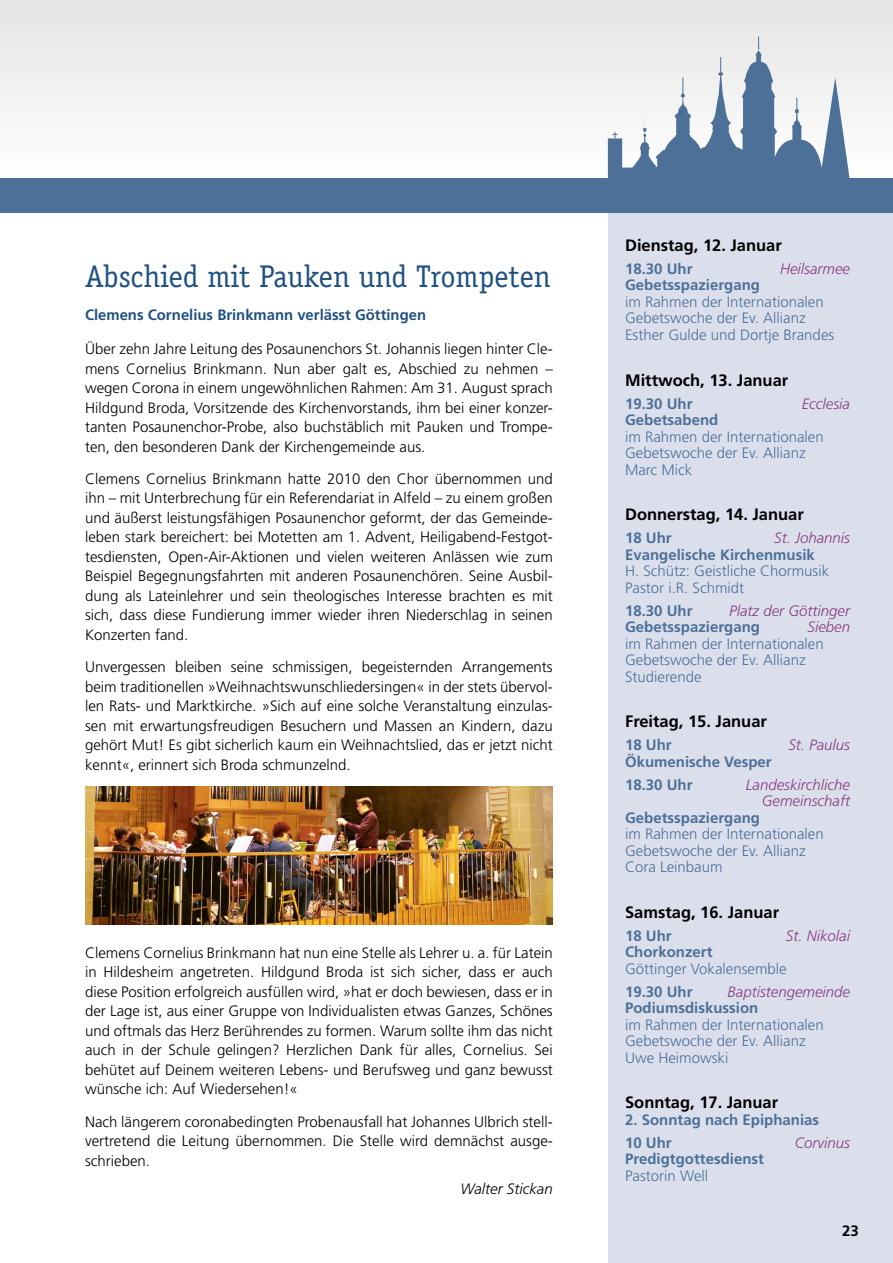
<style>
.page{position:relative;width:893px;height:1263px;background:#fff}
.page>*{position:absolute;margin:0;border:0;box-sizing:border-box;transform-origin:0 0}
.Subhead_1{font:31.5px "Officina Serif";letter-spacing:-.005em;color:#205182}
.Thema_light{font:700 16.5px "Frutiger";color:#000}
.Fließ{font:300 15px/19.5px "Frutiger";color:#000;text-align:justify}
.Thema_light-2{font:300 15px/16.5px "Frutiger";color:#4c7098}
.Thema_light-3{font:700 15px/16.5px "Frutiger";color:#4c7098}
.Thema_light-4{font:italic 300 15px/16.5px "Frutiger";color:#893b7f}
.Fließ_Bold{font:700 15px "Frutiger";color:#205182}
.Fließ-2{font:italic 300 15px "Frutiger";color:#000}
.t1{font:700 15px "Frutiger";color:#000}
.s1{font-weight:700}
.s2{font-style:italic;color:#893b7f}
.s3{font-weight:700;font-style:normal;color:#4c7098}
.s4{font-weight:300}
</style>
<div class="page">
<div style="left:608px;top:163px;width:285px;height:1100px;background:#dbdfec"></div>
<div style="left:0;top:0;width:893px;height:179px;background:linear-gradient(to bottom,#e4e4e4,#fff)"></div>
<div style="left:0;top:179px;width:893px;height:34px;background:#4c7098"></div>
<svg style="left:596px;top:21px;width:278px;height:158px"></svg>
<svg style="left:608px;top:37px;width:242px;height:142px"></svg>
<img style="left:85px;top:787px;width:468px;height:138px">
<p class="Subhead_1" style="left:85px;top:258px;width:467px">Abschied mit Pauken und Trompeten</p>
<p class="Fließ_Bold" style="left:85px;top:305px;width:343px">Clemens Cornelius Brinkmann verlässt Göttingen</p>
<p class="Fließ" style="left:85px;top:339px;width:469px">Über zehn Jahre Leitung des Posaunenchors St. Johannis liegen hinter Cle&shy;mens Cornelius Brinkmann. Nun aber galt es, Abschied zu nehmen – wegen Corona in einem ungewöhnlichen Rahmen: Am 31. August sprach Hildgund Broda, Vorsitzende des Kirchenvorstands, ihm bei einer konzer&shy;tanten Posaunenchor-Probe, also buchstäblich mit Pauken und Trompe&shy;ten, den besonderen Dank der Kirchengemeinde aus.</p>
<p class="Fließ" style="left:85px;top:469px;width:469px">Clemens Cornelius Brinkmann hatte 2010 den Chor übernommen und ihn – mit Unterbrechung für ein Referendariat in Alfeld – zu einem großen und äußerst leistungsfähigen Posaunenchor geformt, der das Gemeinde&shy;leben stark bereichert: bei Motetten am 1. Advent, Heiligabend-Festgot&shy;tesdiensten, Open-Air-Aktionen und vielen weiteren Anlässen wie zum Beispiel Begegnungsfahrten mit anderen Posaunenchören. Seine Ausbil&shy;dung als Lateinlehrer und sein theologisches Interesse brachten es mit sich, dass diese Fundierung immer wieder ihren Niederschlag in seinen Konzerten fand.</p>
<p class="Fließ" style="left:85px;top:657px;width:469px">Unvergessen bleiben seine schmissigen, begeisternden Arrangements beim traditionellen »Weihnachtswunschliedersingen« in der stets übervol&shy;len Rats- und Marktkirche. »Sich auf eine solche Veranstaltung einzulas&shy;sen mit erwartungsfreudigen Besuchern und Massen an Kindern, dazu gehört Mut! Es gibt sicherlich kaum ein Weihnachtslied, das er jetzt nicht kennt«, erinnert sich Broda schmunzelnd.</p>
<p class="Fließ" style="left:85px;top:943px;width:469px">Clemens Cornelius Brinkmann hat nun eine Stelle als Lehrer u. a. für Latein in Hildesheim angetreten. Hildgund Broda ist sich sicher, dass er auch diese Position erfolgreich ausfüllen wird, »hat er doch bewiesen, dass er in der Lage ist, aus einer Gruppe von Individualisten etwas Ganzes, Schönes und oftmals das Herz Berührendes zu formen. Warum sollte ihm das nicht auch in der Schule gelingen? Herzlichen Dank für alles, Cornelius. Sei behütet auf Deinem weiteren Lebens- und Berufsweg und ganz bewusst wünsche ich: Auf Wiedersehen!«</p>
<p class="Fließ" style="left:85px;top:1112px;width:469px">Nach längerem coronabedingten Probenausfall hat Johannes Ulbrich stell&shy;vertretend die Leitung übernommen. Die Stelle wird demnächst ausge&shy;schrieben.</p>
<p class="Fließ-2" style="left:461px;top:1180px;width:94px">Walter Stickan</p>
<p class="Thema_light" style="left:625px;top:236px;width:158px">Dienstag, 12. Januar</p>
<p class="Thema_light-3" style="left:625px;top:260px;width:69px">18.30 Uhr</p>
<p class="Thema_light-4" style="left:780px;top:260px;width:71px">Heilsarmee</p>
<p class="Thema_light-2" style="left:625px;top:277px;width:211px"><span class="s1">Gebetsspaziergang<br></span>im Rahmen der Internationalen<br>Gebetswoche der Ev. Allianz<br>Esther Gulde und Dortje Brandes</p>
<p class="Thema_light" style="left:625px;top:370px;width:165px">Mittwoch, 13. Januar</p>
<p class="Thema_light-3" style="left:625px;top:395px;width:69px">19.30 Uhr</p>
<p class="Thema_light-4" style="left:802px;top:395px;width:50px">Ecclesia</p>
<p class="Thema_light-2" style="left:625px;top:411px;width:200px"><span class="s1">Gebetsabend<br></span>im Rahmen der Internationalen<br>Gebetswoche der Ev. Allianz<br>Marc Mick</p>
<p class="Thema_light" style="left:625px;top:505px;width:180px">Donnerstag, 14. Januar</p>
<p class="Thema_light-3" style="left:625px;top:529px;width:48px">18 Uhr</p>
<p class="Thema_light-2" style="left:625px;top:530px;width:227px;text-indent:149px"><span class="s2">St. Johannis<br></span><span class="s1">Evangelische Kirchenmusik<br></span>H. Schütz: Geistliche Chormusik<br>Pastor i. R. Schmidt</p>
<p class="Thema_light-3" style="left:625px;top:602px;width:69px">18.30 Uhr</p>
<p class="Thema_light-4" style="left:625px;top:602px;width:227px;text-indent:104px">Platz der Göttinger<br><span class="s3">Gebetsspaziergang</span></p>
<p class="Thema_light-2" style="left:625px;top:619px;width:227px;text-indent:182px"><span class="s2">Sieben </span>im Rahmen der Internationalen<br>Gebetswoche der Ev. Allianz<br>Studierende</p>
<p class="Thema_light" style="left:625px;top:712px;width:143px">Freitag, 15. Januar</p>
<p class="Thema_light-3" style="left:625px;top:737px;width:48px">18 Uhr</p>
<p class="Thema_light-4" style="left:788px;top:737px;width:63px">St. Paulus</p>
<p class="Thema_light-3" style="left:625px;top:753px;width:148px">Ökumenische Vesper</p>
<p class="Thema_light-3" style="left:625px;top:776px;width:69px">18.30 Uhr</p>
<p class="Thema_light-4" style="left:746px;top:776px;width:106px">Landeskirchliche</p>
<p class="Thema_light-4" style="left:762px;top:792px;width:90px">Gemeinschaft</p>
<p class="Thema_light-3" style="left:625px;top:809px;width:137px">Gebetsspaziergang</p>
<p class="Thema_light-2" style="left:625px;top:826px;width:200px">im Rahmen der Internationalen</p>
<p class="Thema_light-2" style="left:625px;top:842px;width:182px">Gebetswoche der Ev. Allianz</p>
<p class="Thema_light-2" style="left:625px;top:859px;width:99px">Cora Leinbaum</p>
<p class="Thema_light" style="left:625px;top:902px;width:156px">Samstag, 16. Januar</p>
<p class="Thema_light-3" style="left:625px;top:927px;width:48px">18 Uhr</p>
<p class="Thema_light-4" style="left:786px;top:927px;width:66px">St. Nikolai</p>
<p class="Thema_light-2" style="left:625px;top:944px;width:163px"><span class="s1">Chorkonzert<br></span>Göttinger Vokalensemble</p>
<p class="Thema_light-3" style="left:625px;top:983px;width:69px">19.30 Uhr</p>
<p class="Thema_light-2" style="left:625px;top:983px;width:227px;text-indent:102px"><span class="s2">Baptistengemeinde<br></span><span class="s1">Podiumsdiskussion<br></span>im Rahmen der Internationalen<br>Gebetswoche der Ev. Allianz<br>Uwe Heimowski</p>
<p class="Thema_light" style="left:625px;top:1093px;width:155px">Sonntag, 17. Januar</p>
<p class="Thema_light-3" style="left:625px;top:1111px;width:196px">2. Sonntag nach Epiphanias</p>
<p class="Thema_light-3" style="left:625px;top:1134px;width:48px">10 Uhr</p>
<p class="Thema_light-4" style="left:795px;top:1134px;width:57px">Corvinus</p>
<p class="Thema_light-3" style="left:625px;top:1151px;width:140px">Predigtgottesdienst<br><span class="s4">Pastorin Well</span></p>
<p class="t1" style="left:842px;top:1222px;width:18px">23</p>
</div>
